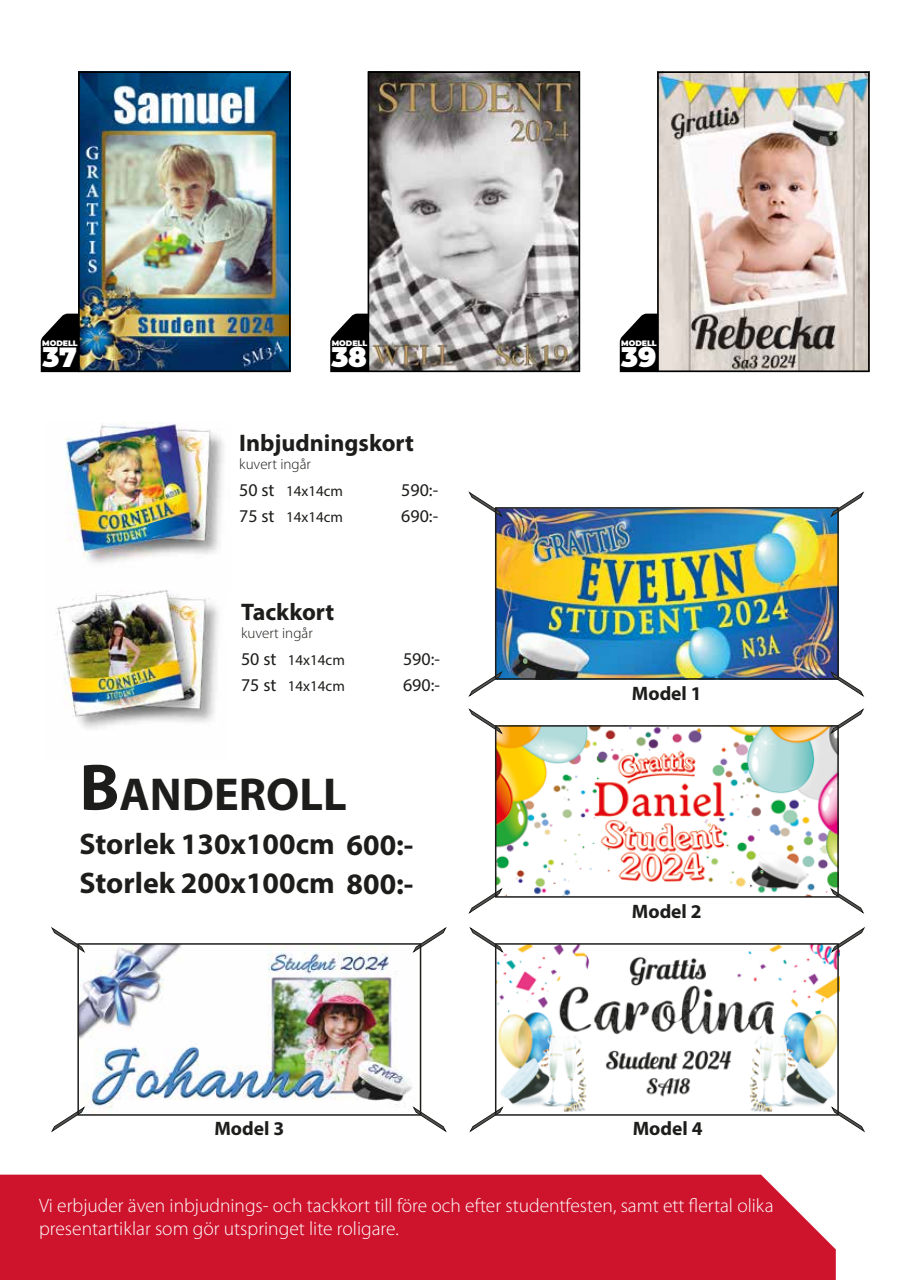
<style>
.page{position:relative;width:910px;height:1280px;background:#fff}
.page>*{position:absolute;margin:0;border:0;box-sizing:border-box;transform-origin:0 0}
.t1{font:700 46.35px "Myriad Pro";color:#1d1d1b}
.t2{font:700 29.85px "Myriad Pro";color:#1d1d1b}
.t3{font:900 27.6px "Montserrat";color:#fff}
.t4{font:700 24px "Myriad Pro";color:#1d1d1b}
.t5{font:300 19.5px/23.4px "Myriad Pro";color:#fff}
.t6{font:700 19.5px "Myriad Pro";color:#1d1d1b}
.t7{font:18px "Myriad Pro";color:#1d1d1b}
.t8{font:300 15px/27px "Myriad Pro";color:#1d1d1b}
.t9{font:15px "Myriad Pro";color:#1d1d1b}
.t10{font:900 7.8px "Montserrat";color:#fff}
.s1{font-weight:400;font-size:18px}
.s2{font-weight:400}
.s3{font-size:18px}
.s4{font-size:66.15px}
</style>
<div class="page">
<img style="left:56px;top:590px;width:163px;height:139px">
<svg style="left:134px;top:682px;width:16px;height:12px"></svg>
<img style="left:65px;top:422px;width:159px;height:141px">
<svg style="left:148px;top:517px;width:21px;height:20px"></svg>
<img style="left:498px;top:946px;width:338px;height:166px">
<img style="left:498px;top:728px;width:338px;height:167px">
<img style="left:498px;top:510px;width:338px;height:167px">
<svg style="left:829px;top:887px;width:36px;height:27px"></svg>
<svg style="left:468px;top:887px;width:36px;height:27px"></svg>
<svg style="left:468px;top:708px;width:36px;height:27px"></svg>
<svg style="left:829px;top:708px;width:36px;height:27px"></svg>
<svg style="left:830px;top:1105px;width:35px;height:28px"></svg>
<svg style="left:469px;top:1105px;width:36px;height:28px"></svg>
<svg style="left:469px;top:927px;width:36px;height:27px"></svg>
<svg style="left:830px;top:927px;width:35px;height:27px"></svg>
<img style="left:80px;top:946px;width:332px;height:162px">
<svg style="left:412px;top:1105px;width:35px;height:28px"></svg>
<svg style="left:51px;top:1105px;width:35px;height:28px"></svg>
<svg style="left:51px;top:927px;width:35px;height:27px"></svg>
<svg style="left:412px;top:927px;width:35px;height:27px"></svg>
<svg style="left:829px;top:670px;width:36px;height:27px"></svg>
<svg style="left:468px;top:670px;width:36px;height:27px"></svg>
<svg style="left:468px;top:491px;width:36px;height:28px"></svg>
<svg style="left:829px;top:491px;width:36px;height:28px"></svg>
<div style="left:77px;top:943px;width:344px;height:173px;border:2px solid #1d1d1b"></div>
<div style="left:495px;top:943px;width:344px;height:173px;border:2px solid #1d1d1b"></div>
<div style="left:495px;top:725px;width:344px;height:173px;border:2px solid #1d1d1b"></div>
<div style="left:495px;top:507px;width:344px;height:173px;border:2px solid #1d1d1b"></div>
<div style="left:0;top:1174px;width:836px;height:106px;background:#ce132d"></div>
<img style="left:81px;top:74px;width:207px;height:295px">
<div style="left:78px;top:71px;width:213px;height:301px;border:2px solid #000"></div>
<svg style="left:41px;top:314px;width:38px;height:58px;background:#202020"></svg>
<img style="left:371px;top:74px;width:206px;height:295px">
<div style="left:368px;top:71px;width:212px;height:301px;border:2px solid #000"></div>
<svg style="left:330px;top:314px;width:39px;height:58px;background:#222"></svg>
<img style="left:660px;top:74px;width:207px;height:295px">
<div style="left:657px;top:71px;width:213px;height:301px;border:2px solid #000"></div>
<svg style="left:620px;top:314px;width:38px;height:58px;background:#212121"></svg>
<p class="t10" style="left:42px;top:337px;width:37px">MODELL</p>
<h3 class="t3" style="left:42px;top:337px;width:36px">37</h3>
<p class="t10" style="left:332px;top:337px;width:37px">MODELL</p>
<h3 class="t3" style="left:331px;top:337px;width:37px">38</h3>
<p class="t4" style="left:239px;top:427px;width:176px">Inbjudningskort</p>
<p class="t8" style="left:239px;top:451px;width:105px">kuvert ingår<br><span class="s1">50 st</span> <span class="s2">14x14cm</span></p>
<p class="t7" style="left:401px;top:479px;width:38px">590:-</p>
<p class="t9" style="left:239px;top:507px;width:105px"><span class="s3">75 st</span> 14x14cm</p>
<p class="t7" style="left:401px;top:504px;width:38px">690:-</p>
<p class="t4" style="left:241px;top:596px;width:95px">Tackkort</p>
<p class="t8" style="left:241px;top:619px;width:105px">kuvert ingår<br><span class="s1">50 st</span> <span class="s2">14x14cm</span></p>
<p class="t7" style="left:403px;top:648px;width:38px">590:-</p>
<p class="t9" style="left:241px;top:676px;width:105px"><span class="s3">75 st</span> 14x14cm</p>
<p class="t7" style="left:403px;top:673px;width:38px">690:-</p>
<h1 class="t1" style="left:80px;top:764px;width:269px"><span class="s4">B</span>ANDEROLL</h1>
<h2 class="t2" style="left:80px;top:824px;width:336px">Storlek 130x100cm 600:-</h2>
<h2 class="t2" style="left:80px;top:863px;width:336px">Storlek 200x100cm 800:-</h2>
<p class="t10" style="left:621px;top:337px;width:37px">MODELL</p>
<h3 class="t3" style="left:621px;top:337px;width:37px">39</h3>
<p class="t6" style="left:632px;top:680px;width:71px">Model 1</p>
<p class="t6" style="left:632px;top:898px;width:71px">Model 2</p>
<p class="t6" style="left:214px;top:1116px;width:71px">Model 3</p>
<p class="t6" style="left:633px;top:1116px;width:71px">Model 4</p>
<p class="t5" style="left:39px;top:1193px;width:736px">Vi erbjuder även inbjudnings- och tackkort till före och efter studentfesten, samt ett flertal olika presentartiklar som gör utspringet lite roligare.</p>
</div>
